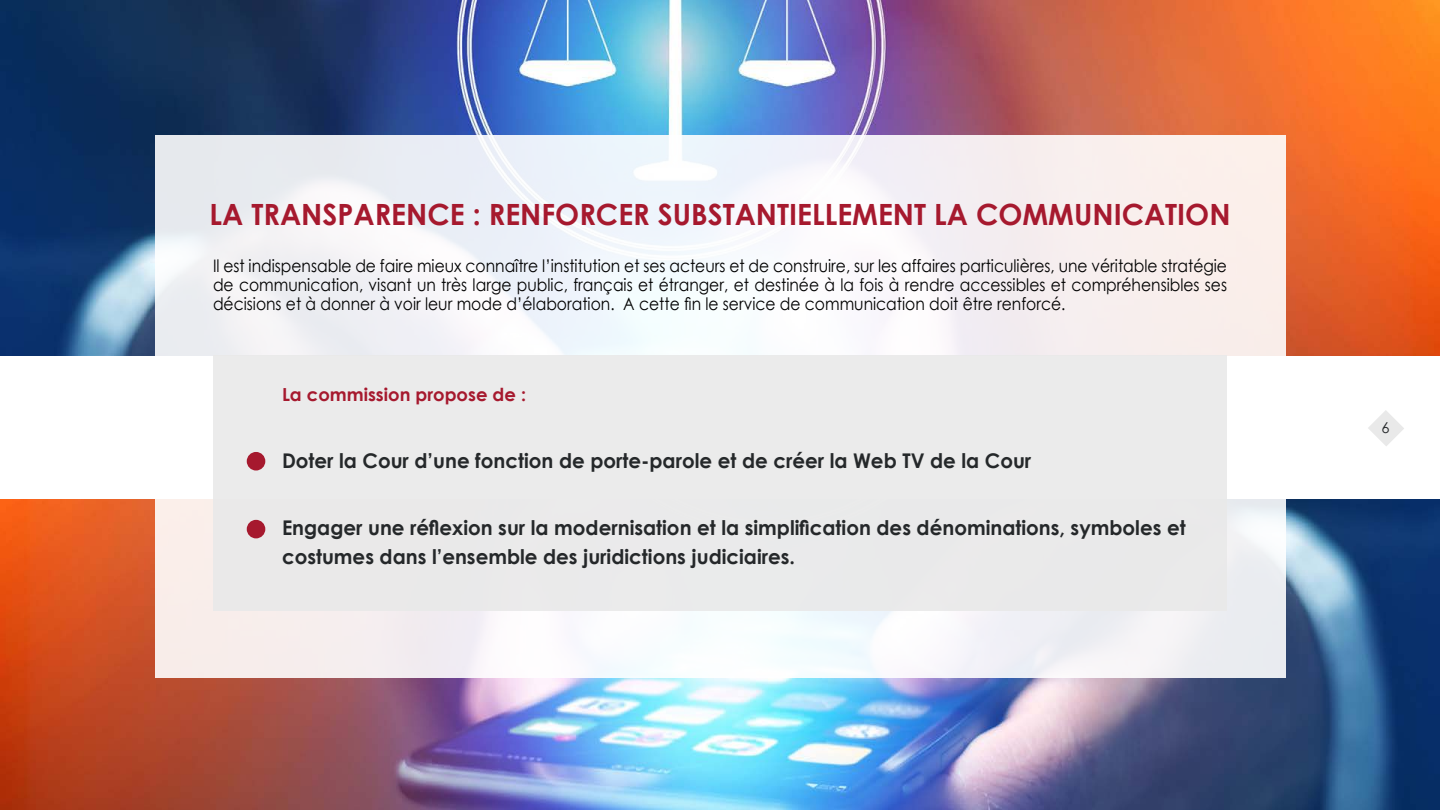
<style>
.page{position:relative;width:1440px;height:810px;background:#fff}
.page>*{position:absolute;margin:0;border:0;box-sizing:border-box;transform-origin:0 0}
.t1{font:700 29.25px "Century Gothic";color:#a6192e}
.t2{font:700 20.25px/28.5px "Century Gothic";color:#25282a}
.t3{font:700 18px "Century Gothic";color:#a6192e}
.t4{font:17.25px/18.8px "Century Gothic";color:#000;text-align:justify;scale:.9 1}
.t5{font:15px "Century Gothic";color:#25282a}
</style>
<div class="page">
<img style="left:0;top:0;width:1440px;height:355px">
<img style="left:0;top:500px;width:1440px;height:310px">
<div style="left:155px;top:135px;width:1130px;height:543px;background:linear-gradient(to right,#f1f3f8,#f8f3f4)"></div>
<div style="left:213px;top:355px;width:1014px;height:256px;background:#e9e9e9"></div>
<svg style="left:1368px;top:410px;width:36px;height:36px"></svg>
<div style="left:247px;top:452px;width:18px;height:19px;background:#a6192e;border-radius:50%"></div>
<div style="left:247px;top:520px;width:18px;height:18px;background:#a6192e;border-radius:50%"></div>
<h1 class="t1" style="left:210px;top:192px;width:1023px">LA TRANSPARENCE : RENFORCER SUBSTANTIELLEMENT LA COMMUNICATION</h1>
<p class="t4" style="left:213px;top:256px;width:1128px">Il est indispensable de faire mieux connaître l’institution et ses acteurs et de construire, sur les affaires particulières, une véritable stratégie de communication, visant un très large public, français et étranger, et destinée à la fois à rendre accessibles et compréhensibles ses décisions et à donner à voir leur mode d’élaboration. A cette fin le service de communication doit être renforcé.</p>
<p class="t3" style="left:282px;top:381px;width:246px">La commission propose de :</p>
<p class="t2" style="left:282px;top:445px;width:751px">Doter la Cour d’une fonction de porte-parole et de créer la Web TV de la Cour</p>
<p class="t2" style="left:282px;top:513px;width:905px">Engager une réflexion sur la modernisation et la simplification des dénominations, symboles et costumes dans l’ensemble des juridictions judiciaires.</p>
<p class="t5" style="left:1381px;top:417px;width:10px">6</p>
</div>
